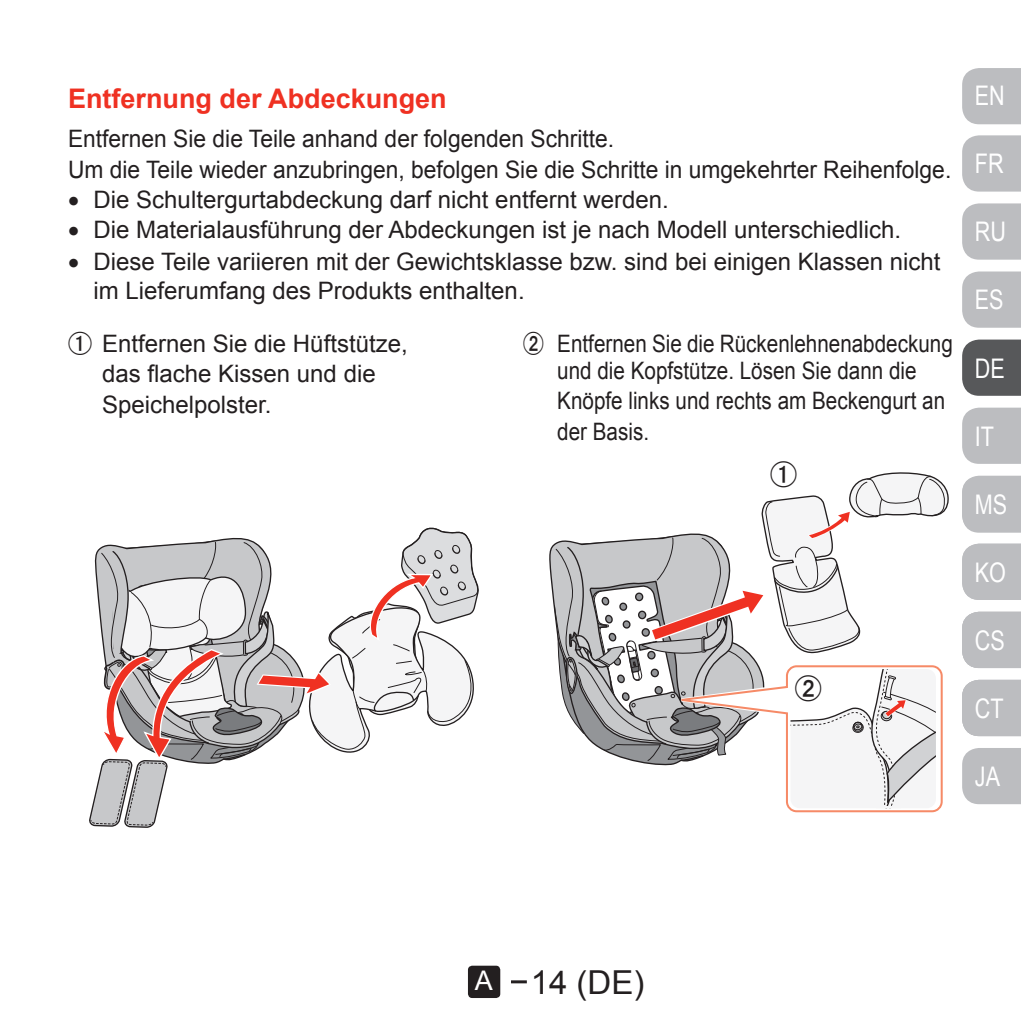
<style>
.page{position:relative;width:1021px;height:1021px;background:#fff}
.page>*{position:absolute;margin:0;border:0;box-sizing:border-box;transform-origin:0 0}
.t1{font:33px "Arial";color:#231f20}
.t2{font:700 27px "Arial";color:#ef3122}
.t3{font:27px "Arial";color:#fff;scale:.8 1}
.t4{font:27px "K's Numeral Arabic GC";color:#231f20}
.t5{font:24px/30.6px "Arial";color:#231f20}
.t6{font:24px/30.6px "Arial";color:#231f20;scale:.95 1}
.t7{font:24px/27px "Arial";color:#231f20;text-align:center;scale:.86 1}
.s1{font-family:"K's Numeral Arabic GC"}
.s2{font-size:27px;color:#fff}
</style>
<div class="page">
<hr style="left:511px;top:980px;width:16px;height:3px;background:#231f20">
<div style="left:468px;top:965px;width:32px;height:33px;background:#231f20;border-radius:4px"></div>
<div style="left:962px;top:68px;width:58px;height:56px;background:#bcbdc0"></div>
<svg style="left:962px;top:135px;width:58px;height:57px;background:#bfc0c3"></svg>
<svg style="left:962px;top:203px;width:58px;height:57px;background:#bfc0c3"></svg>
<svg style="left:962px;top:271px;width:58px;height:57px;background:#bfc0c3"></svg>
<svg style="left:962px;top:339px;width:58px;height:57px;background:#5f6062"></svg>
<div style="left:962px;top:407px;width:58px;height:57px;background:#bcbdc0"></div>
<div style="left:962px;top:475px;width:58px;height:57px;background:#bcbdc0"></div>
<div style="left:962px;top:543px;width:58px;height:57px;background:#bcbdc0"></div>
<div style="left:962px;top:611px;width:58px;height:57px;background:#bcbdc0"></div>
<div style="left:962px;top:679px;width:58px;height:57px;background:#bcbdc0"></div>
<div style="left:962px;top:748px;width:58px;height:56px;background:#bcbdc0"></div>
<svg style="left:89px;top:527px;width:390px;height:301px"></svg>
<svg style="left:553px;top:472px;width:396px;height:341px"></svg>
<div style="left:771px;top:462px;width:24px;height:25px;background:#fff;border-radius:50%"></div>
<div style="left:796px;top:676px;width:24px;height:24px;background:#fff;border-radius:50%"></div>
<p class="t2" style="left:68px;top:81px;width:380px">Entfernung der Abdeckungen</p>
<p class="t6" style="left:68px;top:124px;width:931px">Entfernen Sie die Teile anhand der folgenden Schritte.<br>Um die Teile wieder anzubringen, befolgen Sie die Schritte in umgekehrter Reihenfolge.</p>
<p class="t5" style="left:68px;top:184px;width:602px">• Die Schultergurtabdeckung darf nicht entfernt werden.</p>
<p class="t5" style="left:68px;top:214px;width:834px">• Die Materialausführung der Abdeckungen ist je nach Modell unterschiedlich.</p>
<p class="t5" style="left:94px;top:248px;width:848px;line-height:28.5px;text-indent:-26px">• Diese Teile variieren mit der Gewichtsklasse bzw. sind bei einigen Klassen nicht im Lieferumfang des Produkts enthalten.</p>
<p class="t5" style="left:102px;top:328px;width:307px;text-indent:-34px"><span class="s1">"</span> Entfernen Sie die Hüftstütze, das flache Kissen und die<br>Speichelpolster.</p>
<p class="t7" style="left:523px;top:330px;width:501px"><span class="s1">#</span> Entfernen Sie die Rückenlehnenabdeckung und die Kopfstütze. Lösen Sie dann die</p>
<p class="t7" style="left:557px;top:386px;width:452px;line-height:30.6px;text-align:left">Knöpfe links und rechts am Beckengurt an der Basis.</p>
<p class="t4" style="left:770px;top:461px;width:28px">"</p>
<p class="t4" style="left:794px;top:674px;width:28px">#</p>
<p class="t3" style="left:974px;top:78px;width:39px">EN</p>
<p class="t3" style="left:974px;top:146px;width:37px">FR</p>
<p class="t3" style="left:974px;top:214px;width:40px">RU</p>
<p class="t3" style="left:974px;top:282px;width:38px">ES</p>
<p class="t3" style="left:974px;top:350px;width:39px">DE</p>
<p class="t3" style="left:974px;top:418px;width:26px">IT</p>
<p class="t3" style="left:974px;top:486px;width:42px">MS</p>
<p class="t3" style="left:974px;top:554px;width:41px">KO</p>
<p class="t3" style="left:974px;top:622px;width:39px">CS</p>
<p class="t3" style="left:974px;top:690px;width:37px">CT</p>
<p class="t3" style="left:974px;top:758px;width:33px">JA</p>
<h1 class="t1" style="left:474px;top:960px;width:171px"><span class="s2">A</span> 14 (DE)</h1>
</div>
